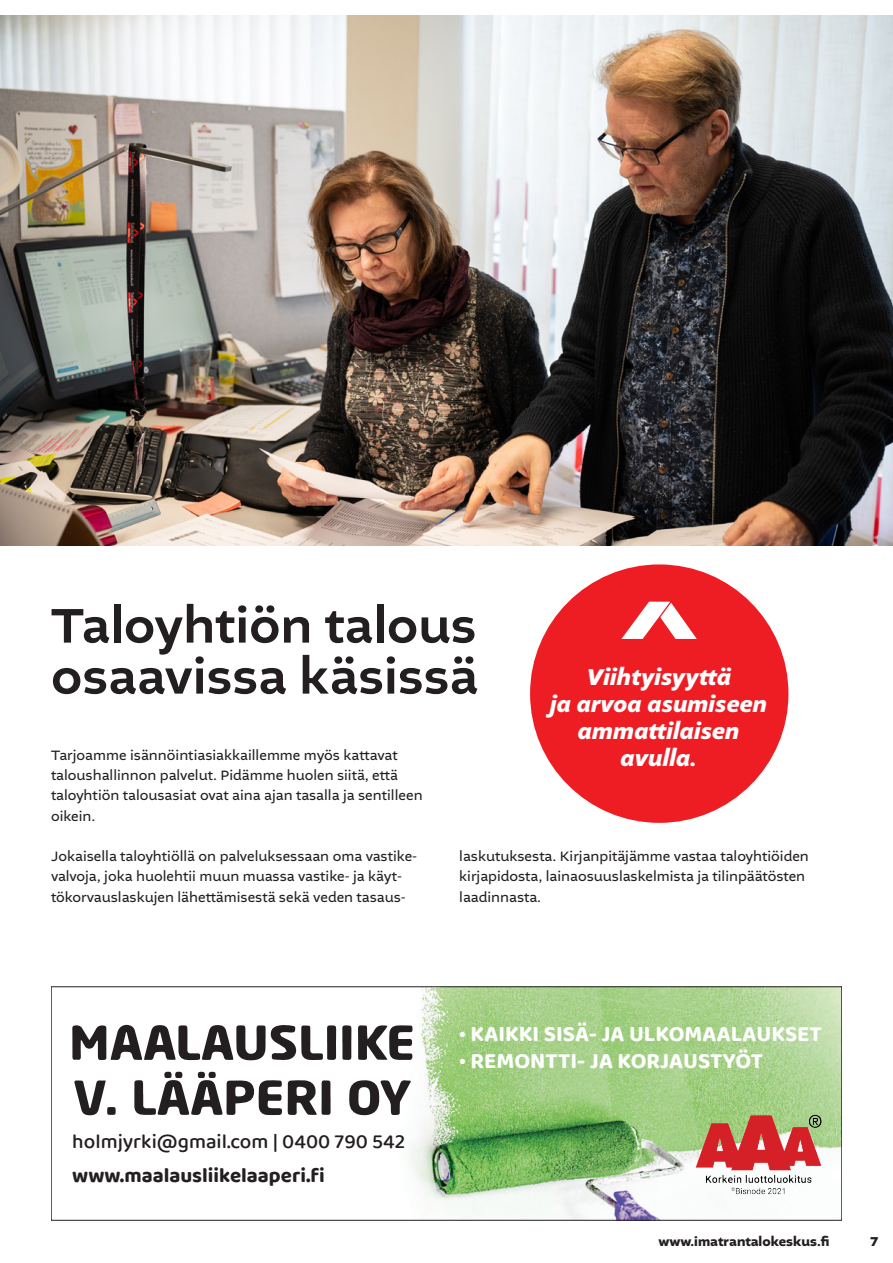
<style>
.page{position:relative;width:893px;height:1263px;background:#fff}
.page>*{position:absolute;margin:0;border:0;box-sizing:border-box;transform-origin:0 0}
._1_otsikko{font:500 51px "Altivo";color:#231f20}
.inkku{font:italic 700 24px "Altivo";color:#fff}
.t1{font:700 22.5px "Baloo 2";color:#fff}
.t2{font:500 20.55px "Baloo 2";color:#231f20}
.t3{font:700 20.55px "Baloo 2";color:#231f20}
._2_leipis{font:14.25px/20.2px "Altivo";color:#231f20}
.t4{font:700 13.5px "Altivo";color:#231f20}
</style>
<div class="page">
<img style="left:351px;top:988px;width:489px;height:230px">
<svg style="left:74px;top:1080px;width:32px;height:35px"></svg>
<svg style="left:357px;top:1025px;width:56px;height:35px"></svg>
<svg style="left:349px;top:1080px;width:62px;height:37px"></svg>
<svg style="left:342px;top:1025px;width:9px;height:35px"></svg>
<svg style="left:72px;top:1024px;width:264px;height:36px"></svg>
<svg style="left:288px;top:1080px;width:43px;height:35px"></svg>
<div style="left:107px;top:1107px;width:9px;height:8px;background:#231f20;border-radius:50%"></div>
<svg style="left:134px;top:1072px;width:148px;height:43px"></svg>
<div style="left:164px;top:1072px;width:8px;height:6px;background:#231f20;border-radius:50%"></div>
<div style="left:198px;top:1072px;width:7px;height:6px;background:#231f20;border-radius:50%"></div>
<div style="left:209px;top:1072px;width:7px;height:6px;background:#231f20;border-radius:50%"></div>
<img style="left:687px;top:1105px;width:144px;height:97px">
<img style="left:0;top:16px;width:893px;height:529px">
<div style="left:530px;top:564px;width:258px;height:259px;background:#ee1d23;border-radius:50%"></div>
<svg style="left:621px;top:602px;width:76px;height:37px"></svg>
<p class="_1_otsikko" style="left:51px;top:593px;width:427px">Taloyhtiön talous</p>
<p class="_1_otsikko" style="left:51px;top:644px;width:429px">osaavissa käsissä</p>
<p class="inkku" style="left:587px;top:661px;width:147px">Viihtyisyyttä</p>
<p class="inkku" style="left:550px;top:688px;width:219px">ja arvoa asumiseen</p>
<p class="inkku" style="left:578px;top:715px;width:163px">ammattilaisen</p>
<p class="inkku" style="left:621px;top:742px;width:78px">avulla.</p>
<p class="_2_leipis" style="left:51px;top:745px;width:373px">Tarjoamme isännöintiasiakkaillemme myös kattavat taloushallinnon palvelut. Pidämme huolen siitä, että taloyhtiön talousasiat ovat aina ajan tasalla ja sentilleen oikein.</p>
<p class="_2_leipis" style="left:51px;top:846px;width:368px">Jokaisella taloyhtiöllä on palveluksessaan oma vastike&shy;valvoja, joka huolehtii muun muassa vastike- ja käyt&shy;tökorvauslaskujen lähettämisestä sekä veden tasaus-</p>
<p class="_2_leipis" style="left:459px;top:846px;width:351px">laskutuksesta. Kirjanpitäjämme vastaa taloyhtiöiden kirjapidosta, lainaosuuslaskelmista ja tilinpäätösten laadinnasta.</p>
<p class="t2" style="left:72px;top:1127px;width:335px">holmjyrki@gmail.com | 0400 790 542</p>
<p class="t3" style="left:72px;top:1163px;width:254px">www.maalausliikelaaperi.fi</p>
<p class="t1" style="left:459px;top:1020px;width:364px">• KAIKKI SISÄ- JA ULKOMAALAUKSET</p>
<p class="t1" style="left:459px;top:1047px;width:305px">• REMONTTI- JA KORJAUSTYÖT</p>
<p class="t4" style="left:658px;top:1232px;width:173px">www.imatrantalokeskus.fi</p>
<p class="t4" style="left:870px;top:1232px;width:10px">7</p>
</div>
